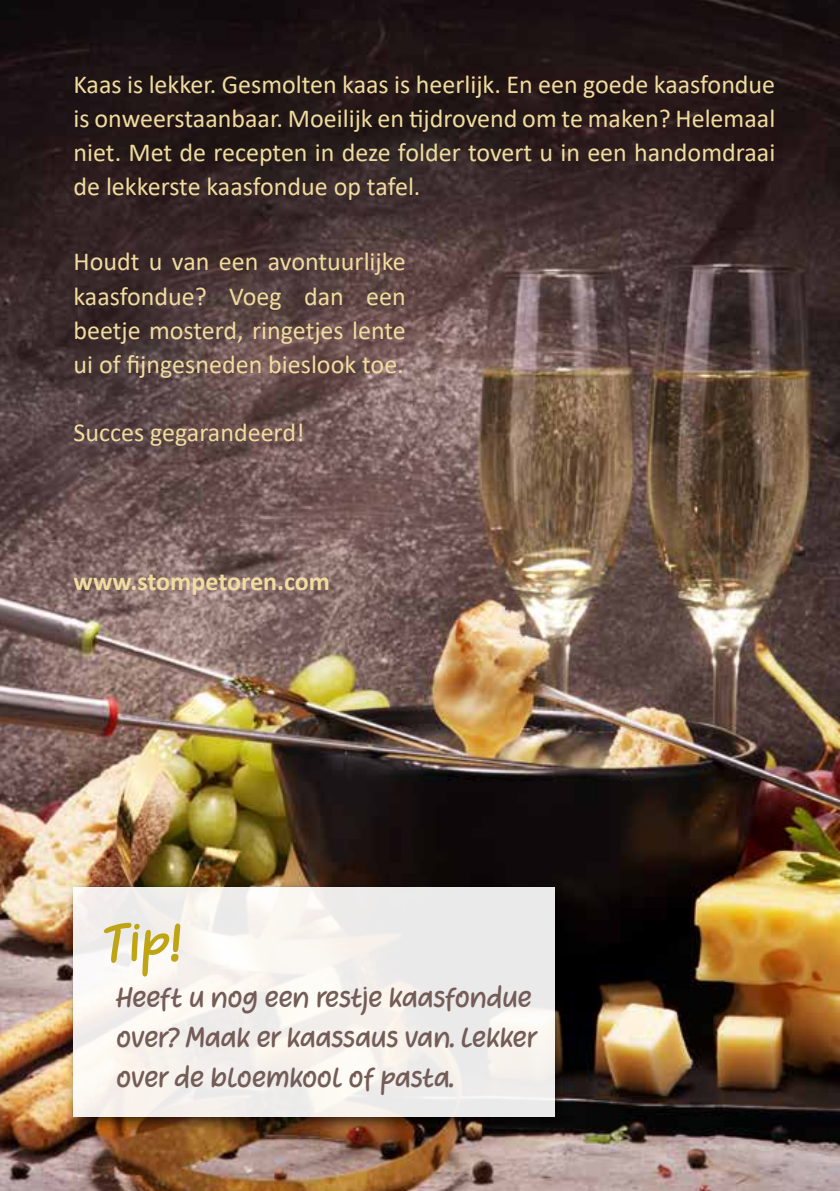
<style>
.page{position:relative;width:840px;height:1191px;background:#fff}
.page>*{position:absolute;margin:0;border:0;box-sizing:border-box;transform-origin:0 0}
.t1{font:50px "Heart Warming";color:#bfa514}
.t2{font:26px/34px "Calibri";color:#f0dc9e;text-align:justify}
.t3{font:26px/40px "Heart Warming";color:#745c57}
.t4{font:700 26px "Calibri";color:#f0dc9e}
</style>
<div class="page">
<img style="left:0;top:0;width:839px;height:1191px">
<div style="left:66px;top:880px;width:503px;height:252px;background:#000;opacity:.75"></div>
<div style="left:73px;top:887px;width:481px;height:229px;background:#f3efec"></div>
<p class="t2" style="left:73px;top:66px;width:703px">Kaas is lekker. Gesmolten kaas is heerlijk. En een goede kaasfondue is onweerstaanbaar. Moeilijk en tijdrovend om te maken? Helemaal niet. Met de recepten in deze folder tovert u in een handomdraai de lekkerste kaasfondue op tafel.</p>
<p class="t2" style="left:73px;top:244px;width:333px">Houdt u van een avontuurlijke kaasfondue? Voeg dan een beetje mosterd, ringetjes lente ui of fijngesneden bieslook toe.</p>
<p class="t2" style="left:73px;top:414px;width:232px">Succes gegarandeerd!</p>
<p class="t4" style="left:73px;top:563px;width:258px">www.stompetoren.com</p>
<h1 class="t1" style="left:102px;top:909px;width:80px">Tip!</h1>
<p class="t3" style="left:116px;top:977px;width:421px">Heeft u nog een restje kaasfondue over? Maak er kaassaus van. Lekker over de bloemkool of pasta.</p>
</div>
